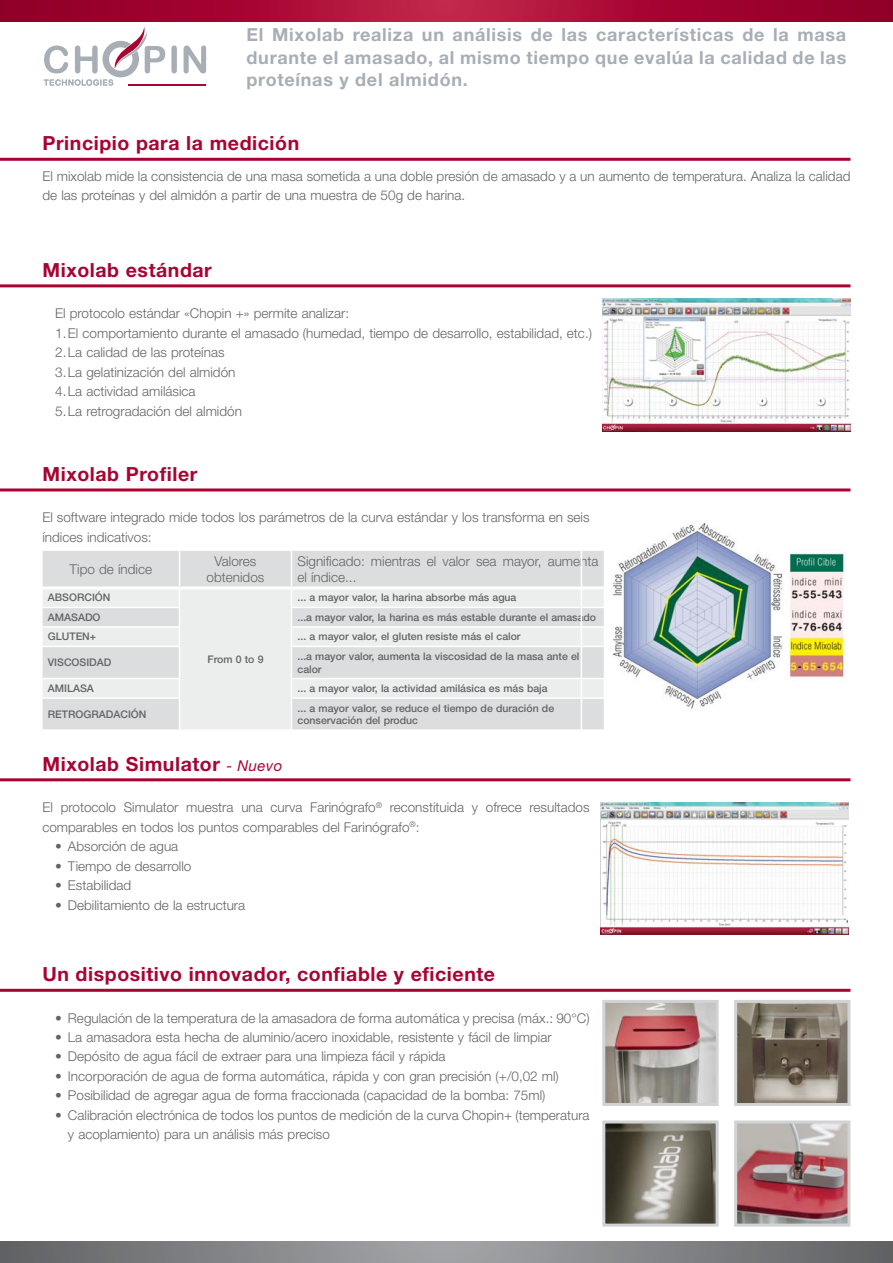
<style>
.page{position:relative;width:893px;height:1263px;background:#fff}
.page>*{position:absolute;margin:0;border:0;box-sizing:border-box;transform-origin:0 0}
.t1{font:700 19.5px "Helvetica Neue LT Std";letter-spacing:.03em;color:#a70432}
.t2{font:700 18px/22.5px "Helvetica Neue LT Std";letter-spacing:.04em;color:#a8aeb5;text-align:justify}
.t3{font:300 13.5px/19.5px "Helvetica Neue LT Std";color:#636466}
.t4{font:500 10.5px/12.6px "Helvetica Neue LT Std";color:#636466}
.s1{font-weight:400;font-style:italic;font-size:15px}
</style>
<div class="page">
<svg style="left:0;top:1242px;width:893px;height:21px;background:#818386"></svg>
<svg style="left:0;top:0;width:893px;height:21px;background:#a60a34"></svg>
<hr style="left:0;top:158px;width:850px;height:3px;background:#a70432">
<hr style="left:0;top:284px;width:850px;height:3px;background:#a70432">
<hr style="left:0;top:488px;width:850px;height:3px;background:#a70432">
<hr style="left:0;top:778px;width:850px;height:3px;background:#a70432">
<hr style="left:0;top:989px;width:850px;height:3px;background:#a70432">
<svg style="left:171px;top:46px;width:6px;height:27px"></svg>
<svg style="left:184px;top:46px;width:22px;height:27px"></svg>
<svg style="left:44px;top:27px;width:121px;height:59px"></svg>
<hr style="left:128px;top:84px;width:78px;height:1px;background:#a70432">
<div style="left:43px;top:551px;width:561px;height:35px;background:#dcddde"></div>
<svg style="left:43px;top:589px;width:561px;height:140px;background:#e4e5e6"></svg>
<hr style="left:179px;top:551px;width:1px;height:35px;background:#fff">
<hr style="left:291px;top:551px;width:1px;height:35px;background:#fff">
<hr style="left:41px;top:607px;width:139px;height:1px;background:#fff">
<hr style="left:291px;top:607px;width:314px;height:1px;background:#fff">
<hr style="left:41px;top:626px;width:139px;height:2px;background:#fff">
<svg style="left:179px;top:589px;width:1px;height:57px"></svg>
<hr style="left:291px;top:626px;width:314px;height:2px;background:#fff">
<svg style="left:291px;top:589px;width:1px;height:57px"></svg>
<hr style="left:41px;top:646px;width:139px;height:1px;background:#fff">
<hr style="left:179px;top:647px;width:1px;height:31px;background:#fff">
<hr style="left:291px;top:646px;width:314px;height:1px;background:#fff">
<hr style="left:291px;top:647px;width:1px;height:31px;background:#fff">
<hr style="left:41px;top:678px;width:139px;height:1px;background:#fff">
<svg style="left:179px;top:679px;width:1px;height:18px"></svg>
<hr style="left:291px;top:678px;width:314px;height:1px;background:#fff">
<svg style="left:291px;top:679px;width:1px;height:18px"></svg>
<hr style="left:41px;top:697px;width:139px;height:2px;background:#fff">
<hr style="left:179px;top:699px;width:1px;height:30px;background:#fff">
<hr style="left:291px;top:697px;width:314px;height:2px;background:#fff">
<hr style="left:291px;top:699px;width:1px;height:30px;background:#fff">
<div style="left:40px;top:548px;width:542px;height:194px;border:2px solid #fff"></div>
<img style="left:606px;top:1004px;width:109px;height:98px">
<div style="left:602px;top:1000px;width:117px;height:106px;border:3px solid #d1d3d4"></div>
<img style="left:738px;top:1125px;width:108px;height:98px">
<div style="left:734px;top:1121px;width:116px;height:106px;border:3px solid #d1d3d4"></div>
<img style="left:738px;top:1004px;width:108px;height:98px">
<div style="left:734px;top:1000px;width:116px;height:106px;border:3px solid #d1d3d4"></div>
<img style="left:606px;top:1125px;width:109px;height:98px">
<div style="left:602px;top:1121px;width:117px;height:106px;border:3px solid #d1d3d4"></div>
<img style="left:602px;top:298px;width:249px;height:133px">
<img style="left:600px;top:802px;width:248px;height:133px">
<img style="left:612px;top:522px;width:233px;height:187px">
<h2 class="t2" style="left:247px;top:25px;width:601px">El Mixolab realiza un análisis de las características de la masa durante el amasado, al mismo tiempo que evalúa la calidad de las proteínas y del almidón.</h2>
<h1 class="t1" style="left:42px;top:136px;width:258px">Principio para la medición</h1>
<p class="t3" style="left:42px;top:167px;width:809px">El mixolab mide la consistencia de una masa sometida a una doble presión de amasado y a un aumento de temperatura. Analiza la calidad de las proteínas y del almidón a partir de una muestra de 50g de harina.</p>
<h1 class="t1" style="left:42px;top:263px;width:171px">Mixolab estándar</h1>
<p class="t3" style="left:55px;top:305px;width:295px">El protocolo estándar «Chopin +» permite analizar:</p>
<p class="t3" style="left:55px;top:324px;width:538px">1. El comportamiento durante el amasado (humedad, tiempo de desarrollo, estabilidad, etc.)</p>
<p class="t3" style="left:55px;top:344px;width:171px">2. La calidad de las proteínas</p>
<p class="t3" style="left:55px;top:363px;width:182px">3. La gelatinización del almidón</p>
<p class="t3" style="left:55px;top:383px;width:142px">4. La actividad amilásica</p>
<p class="t3" style="left:55px;top:402px;width:188px">5. La retrogradación del almidón</p>
<h1 class="t1" style="left:42px;top:467px;width:156px">Mixolab Profiler</h1>
<p class="t3" style="left:42px;top:509px;width:549px">El software integrado mide todos los parámetros de la curva estándar y los transforma en seis índices indicativos:</p>
<p class="t3" style="left:69px;top:560px;width:84px">Tipo de índice</p>
<p class="t3" style="left:207px;top:554px;width:59px;line-height:16.2px;text-align:center">Valores obtenidos</p>
<p class="t3" style="left:297px;top:554px;width:302px;line-height:16.2px">Significado: mientras el valor sea mayor, aumenta el índice...</p>
<p class="t4" style="left:48px;top:592px;width:64px">ABSORCIÓN</p>
<p class="t4" style="left:297px;top:592px;width:220px">... a mayor valor, la harina absorbe más agua</p>
<p class="t4" style="left:48px;top:612px;width:54px">AMASADO</p>
<p class="t4" style="left:297px;top:612px;width:300px">...a mayor valor, la harina es más estable durante el amasado</p>
<p class="t4" style="left:48px;top:631px;width:50px">GLUTEN+</p>
<p class="t4" style="left:297px;top:631px;width:225px">... a mayor valor, el gluten resiste más el calor</p>
<p class="t4" style="left:48px;top:657px;width:65px">VISCOSIDAD</p>
<p class="t4" style="left:297px;top:651px;width:283px">...a mayor valor, aumenta la viscosidad de la masa ante el calor</p>
<p class="t4" style="left:48px;top:683px;width:48px">AMILASA</p>
<p class="t4" style="left:297px;top:683px;width:252px">... a mayor valor, la actividad amilásica es más baja</p>
<p class="t4" style="left:48px;top:709px;width:100px">RETROGRADACIÓN</p>
<p class="t4" style="left:297px;top:702px;width:258px">... a mayor valor, se reduce el tiempo de duración de conservación del produc</p>
<p class="t4" style="left:207px;top:654px;width:58px">From 0 to 9</p>
<h1 class="t1" style="left:42px;top:757px;width:241px">Mixolab Simulator <span class="s1">- Nuevo</span></h1>
<p class="t3" style="left:42px;top:799px;width:549px">El protocolo Simulator muestra una curva Farinógrafo<sup>®</sup> reconstituida y ofrece resultados comparables en todos los puntos comparables del Farinógrafo<sup>®</sup>:</p>
<p class="t3" style="left:55px;top:838px;width:125px">• Absorción de agua</p>
<p class="t3" style="left:55px;top:857px;width:138px">• Tiempo de desarrollo</p>
<p class="t3" style="left:55px;top:877px;width:78px">• Estabilidad</p>
<p class="t3" style="left:55px;top:896px;width:191px">• Debilitamiento de la estructura</p>
<h1 class="t1" style="left:42px;top:967px;width:454px">Un dispositivo innovador, confiable y eficiente</h1>
<p class="t3" style="left:55px;top:1009px;width:536px">• Regulación de la temperatura de la amasadora de forma automática y precisa (máx.: 90°C)</p>
<p class="t3" style="left:55px;top:1029px;width:498px">• La amasadora esta hecha de aluminio/acero inoxidable, resistente y fácil de limpiar</p>
<p class="t3" style="left:55px;top:1048px;width:392px">• Depósito de agua fácil de extraer para una limpieza fácil y rápida</p>
<p class="t3" style="left:55px;top:1068px;width:505px">• Incorporación de agua de forma automática, rápida y con gran precisión (+/0,02 ml)</p>
<p class="t3" style="left:55px;top:1087px;width:492px">• Posibilidad de agregar agua de forma fraccionada (capacidad de la bomba: 75ml)</p>
<p class="t3" style="left:68px;top:1107px;width:523px;text-indent:-13px">• Calibración electrónica de todos los puntos de medición de la curva Chopin+ (temperatura y acoplamiento) para un análisis más preciso</p>
</div>
